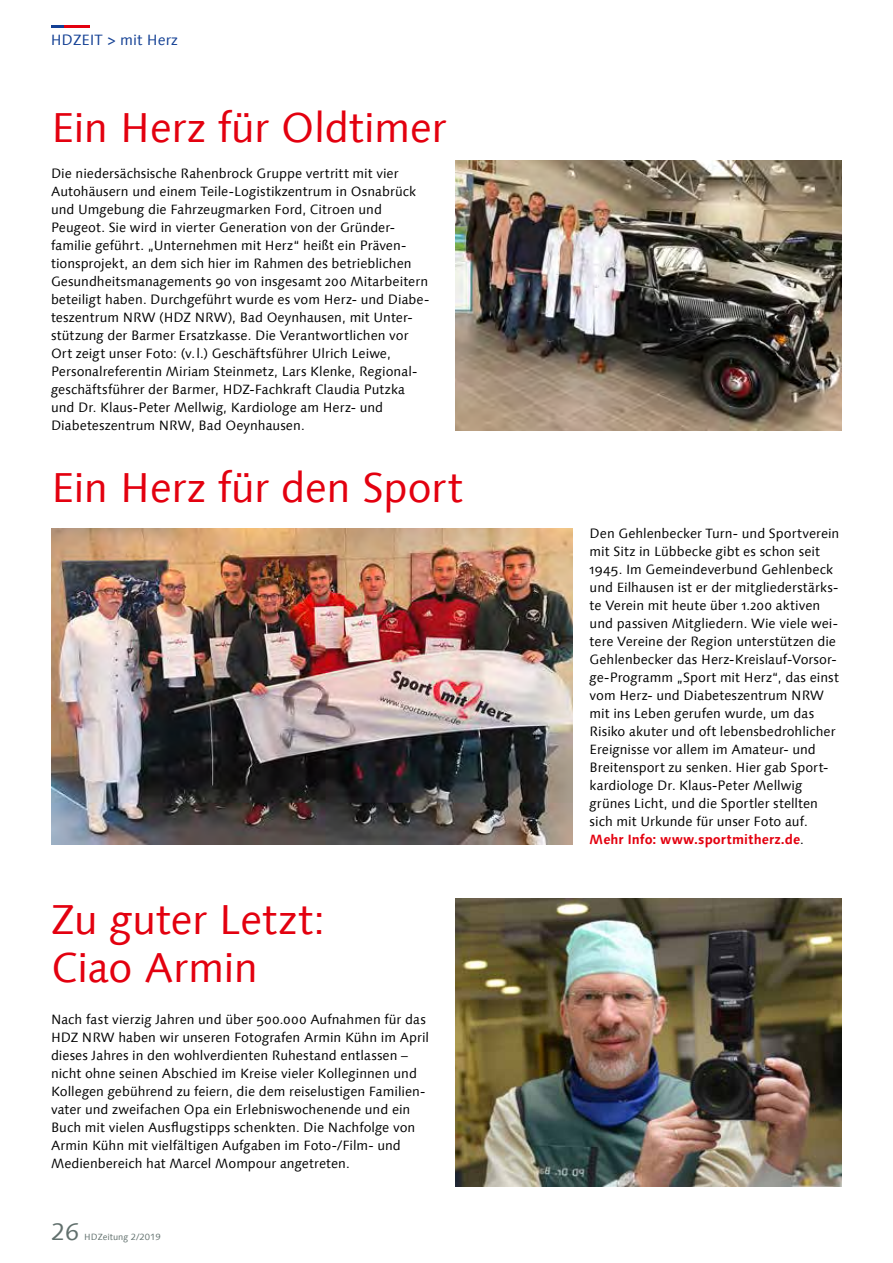
<style>
.page{position:relative;width:893px;height:1263px;background:#fff}
.page>*{position:absolute;margin:0;border:0;box-sizing:border-box;transform-origin:0 0}
.t1{font:42px/48px "Linotype Syntax Com";letter-spacing:-.015em;color:#e3000f}
.t2{font:24px "Linotype Syntax Com";color:#61706d}
.t3{font:15px "Linotype Syntax Com";color:#134094}
.t4{font:13.5px/18px "Linotype Syntax Com";color:#000}
.t5{font:9px "Linotype Syntax Com";color:#61706d}
.s1{font-weight:700;color:#e3000f}
</style>
<div class="page">
<hr style="left:64px;top:26px;width:25px;height:2px;background:#e3000f">
<svg style="left:51px;top:26px;width:13px;height:2px"></svg>
<img style="left:455px;top:160px;width:387px;height:270px">
<img style="left:51px;top:529px;width:522px;height:315px">
<img style="left:455px;top:898px;width:387px;height:288px">
<p class="t3" style="left:51px;top:31px;width:129px">HDZEIT &gt; mit Herz</p>
<h1 class="t1" style="left:51px;top:103px;width:397px">Ein Herz für Oldtimer</h1>
<p class="t4" style="left:51px;top:165px;width:380px">Die niedersächsische Rahenbrock Gruppe vertritt mit vier Autohäusern und einem Teile-Logistikzentrum in Osnabrück und Umgebung die Fahrzeugmarken Ford, Citroen und Peugeot. Sie wird in vierter Generation von der Gründer&shy;familie geführt. „Unternehmen mit Herz“ heißt ein Präven&shy;tionsprojekt, an dem sich hier im Rahmen des betrieblichen Gesundheitsmanagements 90 von insgesamt 200 Mitarbeitern beteiligt haben. Durchgeführt wurde es vom Herz- und Diabe&shy;teszentrum NRW (HDZ NRW), Bad Oeynhausen, mit Unter&shy;stützung der Barmer Ersatzkasse. Die Verantwortlichen vor Ort zeigt unser Foto: (v.l.) Geschäftsführer Ulrich Leiwe, Personalreferentin Miriam Steinmetz, Lars Klenke, Regional&shy;geschäftsführer der Barmer, HDZ-Fachkraft Claudia Putzka und Dr. Klaus-Peter Mellwig, Kardiologe am Herz- und Diabeteszentrum NRW, Bad Oeynhausen.</p>
<h1 class="t1" style="left:51px;top:463px;width:413px">Ein Herz für den Sport</h1>
<h1 class="t1" style="left:51px;top:895px;width:276px">Zu guter Letzt:<br>Ciao Armin</h1>
<p class="t4" style="left:51px;top:1010px;width:380px">Nach fast vierzig Jahren und über 500.000 Aufnahmen für das HDZ NRW haben wir unseren Fotografen Armin Kühn im April dieses Jahres in den wohlverdienten Ruhestand entlassen – nicht ohne seinen Abschied im Kreise vieler Kolleginnen und Kollegen gebührend zu feiern, die dem reiselustigen Familien&shy;vater und zweifachen Opa ein Erlebniswochenende und ein Buch mit vielen Ausflugstipps schenkten. Die Nachfolge von Armin Kühn mit vielfältigen Aufgaben im Foto-/Film- und Medienbereich hat Marcel Mompour angetreten.</p>
<h2 class="t2" style="left:51px;top:1217px;width:30px">26</h2>
<p class="t5" style="left:84px;top:1232px;width:78px">HDZeitung 2/2019</p>
<p class="t4" style="left:590px;top:524px;width:251px">Den Gehlenbecker Turn- und Sportverein mit Sitz in Lübbecke gibt es schon seit 1945. Im Gemeindeverbund Gehlenbeck und Eilhausen ist er der mitgliederstärks&shy;te Verein mit heute über 1.200 aktiven und passiven Mitgliedern. Wie viele wei&shy;tere Vereine der Region unterstützen die Gehlenbecker das Herz-Kreislauf-Vorsor&shy;ge-Programm „Sport mit Herz“, das einst vom Herz- und Diabeteszentrum NRW mit ins Leben gerufen wurde, um das Risiko akuter und oft lebensbedrohlicher Ereignisse vor allem im Amateur- und Breitensport zu senken. Hier gab Sport&shy;kardiologe Dr. Klaus-Peter Mellwig grünes Licht, und die Sportler stellten sich mit Urkunde für unser Foto auf.<br><span class="s1">Mehr Info: www.sportmitherz.de</span>.</p>
</div>
